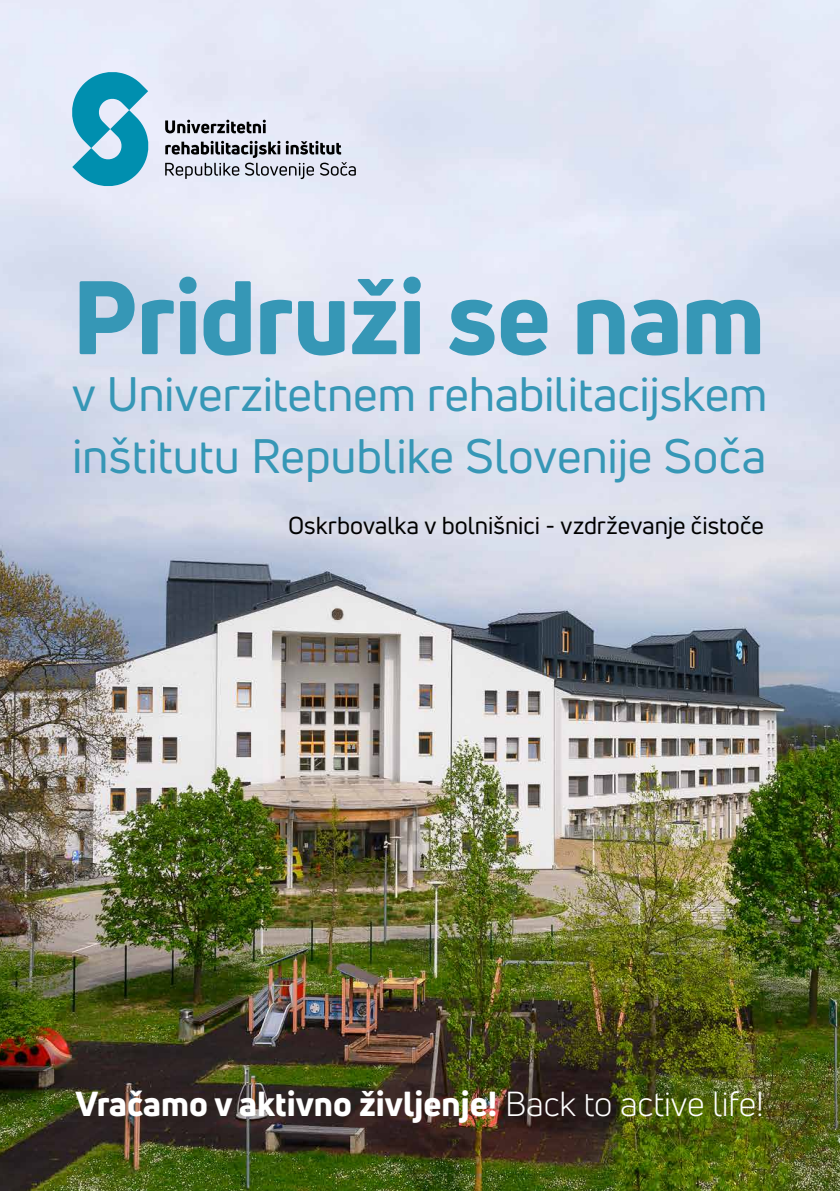
<style>
.page{position:relative;width:840px;height:1191px;background:#fff}
.page>*{position:absolute;margin:0;border:0;box-sizing:border-box;transform-origin:0 0}
.t1{font:800 102px "Uni Neue";letter-spacing:-.01em;color:#3697b6}
.t2{font:47.4px/62.2px "Uni Neue";letter-spacing:-.005em;color:#3697b6}
.t3{font:800 34px "Uni Neue";color:#fff}
.t4{font:24px "Uni Neue";color:#000}
.s1{font-weight:400}
</style>
<div class="page">
<img style="left:0;top:0;width:839px;height:1191px">
<svg style="left:165px;top:120px;width:101px;height:13px"></svg>
<svg style="left:165px;top:141px;width:190px;height:38px;background:#abaeb9"></svg>
<svg style="left:68px;top:68px;width:84px;height:122px;background:#68b8d0"></svg>
<h1 class="t1" style="left:72px;top:248px;width:694px">Pridruži se nam</h1>
<p class="t2" style="left:72px;top:362px;width:696px">v Univerzitetnem rehabilitacijskem inštitutu Republike Slovenije Soča</p>
<p class="t4" style="left:288px;top:510px;width:477px">Oskrbovalka v bolnišnici - vzdrževanje čistoče</p>
<p class="t3" style="left:75px;top:1080px;width:689px">Vračamo v aktivno življenje! <span class="s1">Back to active life!</span></p>
</div>
